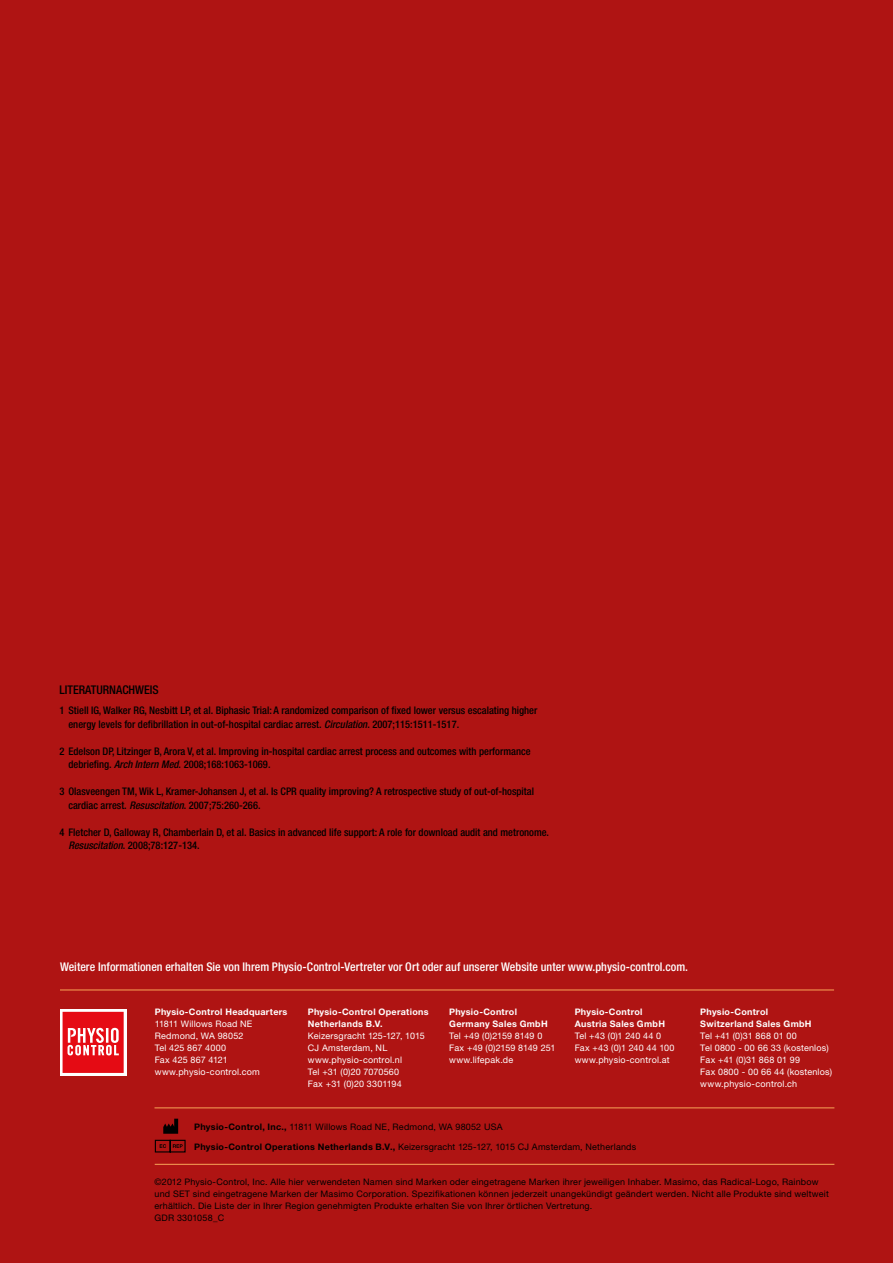
<style>
.page{position:relative;width:893px;height:1263px;background:#af1413}
.page>*{position:absolute;margin:0;border:0;box-sizing:border-box;transform-origin:0 0}
.t1{font:500 condensed 12px "Helvetica Neue LT Std";letter-spacing:.005em;color:#fff}
.t2{font:500 condensed 12px "Helvetica Neue LT Std";color:#000}
.t3{font:500 condensed 10.5px/13.5px "Helvetica Neue LT Std";color:#000}
.t4{font:9px/12px "Helvetica Neue LT Std";letter-spacing:.02em;color:#000}
.t5{font:9px/12px "Helvetica Neue LTW1 G";letter-spacing:.02em;color:#fff}
.t6{font:700 9px/12px "Helvetica Neue LTW1 G";letter-spacing:.03em;color:#fff}
.t7{font:9px "Helvetica Neue LTW1 G";letter-spacing:.02em;color:#000}
.s1{font-style:italic}
.s2{font-weight:700}
</style>
<div class="page">
<svg style="left:60px;top:1009px;width:66px;height:66px"></svg>
<svg style="left:63px;top:1012px;width:61px;height:61px;background:#e9373e"></svg>
<hr style="left:60px;top:989px;width:774px;height:1px;background:#f8a557">
<hr style="left:155px;top:1164px;width:679px;height:1px;background:#f8a557">
<hr style="left:154px;top:1107px;width:680px;height:1px;background:#f8a557">
<svg style="left:163px;top:1119px;width:15px;height:15px"></svg>
<svg style="left:155px;top:1140px;width:31px;height:12px"></svg>
<p class="t2" style="left:59px;top:683px;width:101px">LITERATURNACHWEIS</p>
<p class="t3" style="left:68px;top:704px;width:470px;text-indent:-9px">1 Stiell IG, Walker RG, Nesbitt LP, et al. Biphasic Trial: A randomized comparison of fixed lower versus escalating higher energy levels for defibrillation in out-of-hospital cardiac arrest. <span class="s1">Circulation</span>. 2007;115:1511-1517.</p>
<p class="t3" style="left:68px;top:744px;width:464px;text-indent:-9px">2 Edelson DP, Litzinger B, Arora V, et al. Improving in-hospital cardiac arrest process and outcomes with performance debriefing. <span class="s1">Arch Intern Med</span>. 2008;168:1063-1069.</p>
<p class="t3" style="left:68px;top:785px;width:467px;text-indent:-9px">3 Olasveengen TM, Wik L, Kramer-Johansen J, et al. Is CPR quality improving? A retrospective study of out-of-hospital cardiac arrest. <span class="s1">Resuscitation</span>. 2007;75:260-266.</p>
<p class="t3" style="left:68px;top:825px;width:482px;text-indent:-9px">4 Fletcher D, Galloway R, Chamberlain D, et al. Basics in advanced life support: A role for download audit and metronome.<br><span class="s1">Resuscitation</span>. 2008;78:127-134.</p>
<p class="t1" style="left:60px;top:959px;width:630px">Weitere Informationen erhalten Sie von Ihrem Physio-Control-Vertreter vor Ort oder auf unserer Website unter www.physio-control.com.</p>
<p class="t6" style="left:155px;top:1006px;width:134px">Physio-Control Headquarters</p>
<p class="t5" style="left:155px;top:1018px;width:107px">11811 Willows Road NE<br>Redmond, WA 98052<br>Tel 425 867 4000<br>Fax 425 867 4121 www.physio-control.com</p>
<p class="t6" style="left:575px;top:1006px;width:92px">Physio-Control<br>Austria Sales GmbH</p>
<p class="t5" style="left:575px;top:1030px;width:101px">Tel +43 (0)1 240 44 0<br>Fax +43 (0)1 240 44 100 www.physio-control.at</p>
<p class="t6" style="left:449px;top:1006px;width:100px">Physio-Control<br>Germany Sales GmbH</p>
<p class="t5" style="left:449px;top:1030px;width:108px">Tel +49 (0)2159 8149 0<br>Fax +49 (0)2159 8149 251 www.lifepak.de</p>
<p class="t6" style="left:308px;top:1006px;width:122px">Physio-Control Operations<br>Netherlands B.V.</p>
<p class="t5" style="left:308px;top:1030px;width:118px">Keizersgracht 125-127, 1015<br>CJ Amsterdam, NL www.physio-control.nl<br>Tel +31 (0)20 7070560<br>Fax +31 (0)20 3301194</p>
<p class="t6" style="left:700px;top:1006px;width:113px">Physio-Control<br>Switzerland Sales GmbH</p>
<p class="t5" style="left:700px;top:1030px;width:133px">Tel +41 (0)31 868 01 00<br>Tel 0800 - 00 66 33 (kostenlos)<br>Fax +41 (0)31 868 01 99<br>Fax 0800 - 00 66 44 (kostenlos) www.physio-control.ch</p>
<p class="t7" style="left:194px;top:1121px;width:310px"><span class="s2">Physio-Control, Inc.,</span> 11811 Willows Road NE, Redmond, WA 98052 USA</p>
<p class="t4" style="left:194px;top:1140px;width:444px"><span class="s2">Physio-Control Operations Netherlands B.V.,</span> Keizersgracht 125-127, 1015 CJ Amsterdam, Netherlands</p>
<p class="t4" style="left:154px;top:1175px;width:676px">©2012 Physio-Control, Inc. Alle hier verwendeten Namen sind Marken oder eingetragene Marken ihrer jeweiligen Inhaber. Masimo, das Radical-Logo, Rainbow und SET sind eingetragene Marken der Masimo Corporation. Spezifikationen können jederzeit unangekündigt geändert werden. Nicht alle Produkte sind weltweit erhältlich. Die Liste der in Ihrer Region genehmigten Produkte erhalten Sie von Ihrer örtlichen Vertretung.<br>GDR 3301058_C</p>
</div>
